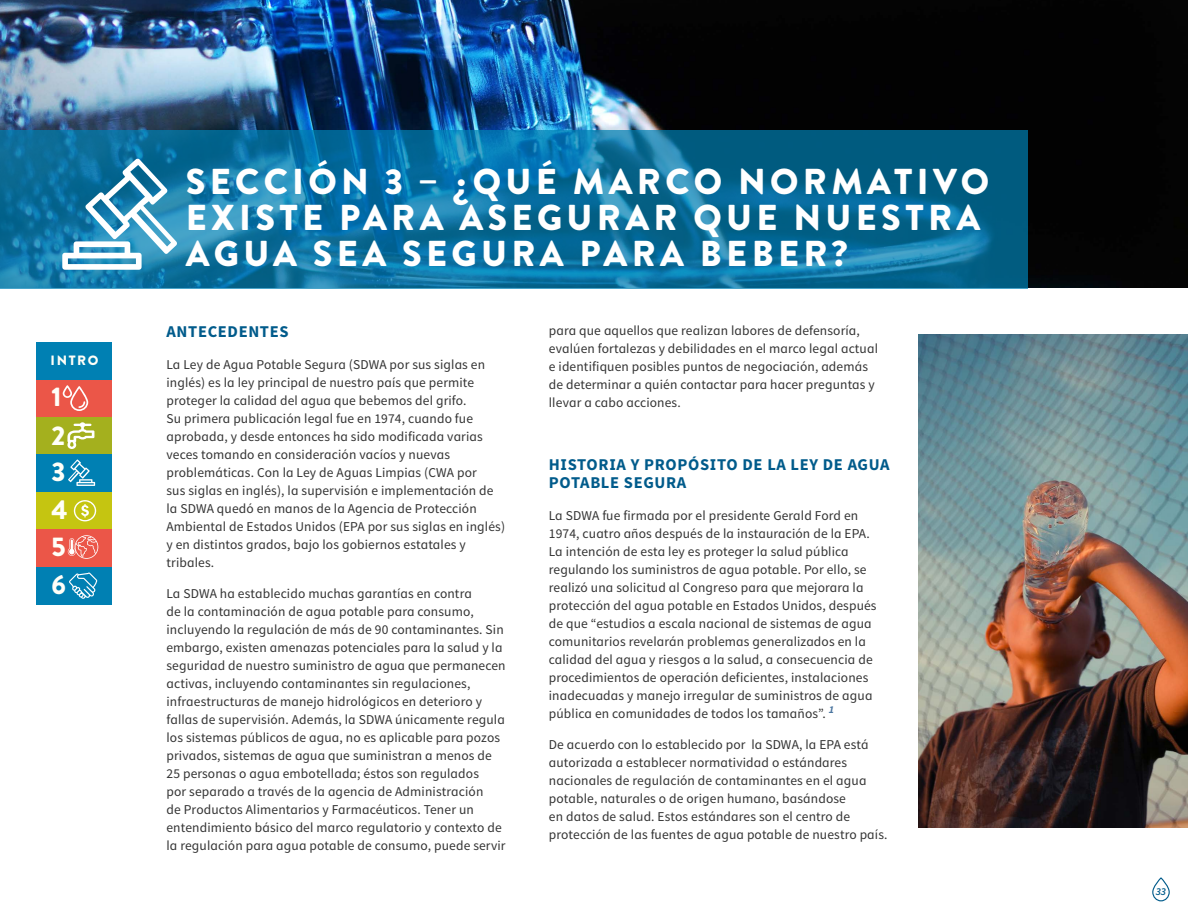
<style>
.page{position:relative;width:1188px;height:918px;background:#fff}
.page>*{position:absolute;margin:0;border:0;box-sizing:border-box;transform-origin:0 0}
.t1{font:900 36px/36px "Brandon Grotesque";letter-spacing:.12em;color:#fff}
.t2{font:900 27px/37.5px "Brandon Grotesque";color:#fffff8}
.t3{font:700 16.5px/18px "Source Sans Pro";letter-spacing:.04em;color:#015b8b}
.t4{font:13.5px/18px "Source Sans Pro";letter-spacing:.01em;color:#333}
.t5{font:900 13.5px "Brandon Grotesque";letter-spacing:.12em;color:#fffff8}
.t6{font:italic 600 10.5px "Source Sans Pro";color:#015b8b}
</style>
<div class="page">
<svg style="left:1152px;top:877px;width:18px;height:25px"></svg>
<img style="left:918px;top:335px;width:270px;height:493px">
<img style="left:0;top:0;width:1188px;height:288px">
<svg style="left:0;top:130px;width:1027px;height:159px;background:#0b6f9c"></svg>
<svg style="left:62px;top:159px;width:115px;height:111px"></svg>
<div style="left:36px;top:492px;width:75px;height:37px;background:#c5c511"></div>
<div style="left:36px;top:417px;width:75px;height:37px;background:#a4b01e"></div>
<div style="left:36px;top:567px;width:75px;height:37px;background:#0080b3"></div>
<div style="left:36px;top:379px;width:75px;height:38px;background:#eb5648"></div>
<div style="left:36px;top:529px;width:75px;height:38px;background:#eb5648"></div>
<div style="left:36px;top:454px;width:75px;height:38px;background:#0080b3"></div>
<div style="left:36px;top:342px;width:75px;height:37px;background:#0080b3"></div>
<svg style="left:63px;top:385px;width:25px;height:26px"></svg>
<svg style="left:67px;top:422px;width:27px;height:27px"></svg>
<svg style="left:68px;top:460px;width:27px;height:26px"></svg>
<svg style="left:74px;top:500px;width:22px;height:21px"></svg>
<svg style="left:68px;top:535px;width:30px;height:24px"></svg>
<svg style="left:69px;top:573px;width:28px;height:26px"></svg>
<p class="t5" style="left:51px;top:351px;width:49px">INTRO</p>
<h2 class="t2" style="left:52px;top:379px;width:18px">1<br>2<br>3<br>4<br>5<br>6</h2>
<h1 class="t1" style="left:186px;top:164px;width:805px">SECCIÓN 3 – ¿QUÉ MARCO NORMATIVO<br>EXISTE PARA ASEGURAR QUE NUESTRA<br>AGUA SEA SEGURA PARA BEBER?</h1>
<p class="t3" style="left:166px;top:323px;width:124px">ANTECEDENTES</p>
<p class="t4" style="left:166px;top:356px;width:340px">La Ley de Agua Potable Segura (SDWA por sus siglas en inglés) es la ley principal de nuestro país que permite proteger la calidad del agua que bebemos del grifo.<br>Su primera publicación legal fue en 1974, cuando fue aprobada, y desde entonces ha sido modificada varias veces tomando en consideración vacíos y nuevas problemáticas. Con la Ley de Aguas Limpias (CWA por<br>sus siglas en inglés), la supervisión e implementación de la SDWA quedó en manos de la Agencia de Protección Ambiental de Estados Unidos (EPA por sus siglas en inglés) y en distintos grados, bajo los gobiernos estatales y tribales.</p>
<p class="t4" style="left:166px;top:585px;width:341px">La SDWA ha establecido muchas garantías en contra<br>de la contaminación de agua potable para consumo, incluyendo la regulación de más de 90 contaminantes. Sin embargo, existen amenazas potenciales para la salud y la seguridad de nuestro suministro de agua que permanecen activas, incluyendo contaminantes sin regulaciones, infraestructuras de manejo hidrológicos en deterioro y fallas de supervisión. Además, la SDWA únicamente regula los sistemas públicos de agua, no es aplicable para pozos privados, sistemas de agua que suministran a menos de 25 personas o agua embotellada; éstos son regulados<br>por separado a través de la agencia de Administración<br>de Productos Alimentarios y Farmacéuticos. Tener un entendimiento básico del marco regulatorio y contexto de la regulación para agua potable de consumo, puede servir</p>
<p class="t4" style="left:549px;top:322px;width:331px">para que aquellos que realizan labores de defensoría, evalúen fortalezas y debilidades en el marco legal actual e identifiquen posibles puntos de negociación, además de determinar a quién contactar para hacer preguntas y llevar a cabo acciones.</p>
<p class="t3" style="left:549px;top:456px;width:342px">HISTORIA Y PROPÓSITO DE LA LEY DE AGUA<br>POTABLE SEGURA</p>
<p class="t4" style="left:549px;top:506px;width:329px">La SDWA fue firmada por el presidente Gerald Ford en 1974, cuatro años después de la instauración de la EPA.<br>La intención de esta ley es proteger la salud pública regulando los suministros de agua potable. Por ello, se realizó una solicitud al Congreso para que mejorara la protección del agua potable en Estados Unidos, después de que “estudios a escala nacional de sistemas de agua comunitarios revelarán problemas generalizados en la calidad del agua y riesgos a la salud, a consecuencia de procedimientos de operación deficientes, instalaciones inadecuadas y manejo irregular de suministros de agua pública en comunidades de todos los tamaños”. <sup>1</sup></p>
<p class="t4" style="left:549px;top:736px;width:340px">De acuerdo con lo establecido por la SDWA, la EPA está autorizada a establecer normatividad o estándares nacionales de regulación de contaminantes en el agua potable, naturales o de origen humano, basándose<br>en datos de salud. Estos estándares son el centro de protección de las fuentes de agua potable de nuestro país.</p>
<p class="t6" style="left:1156px;top:885px;width:12px">33</p>
</div>
